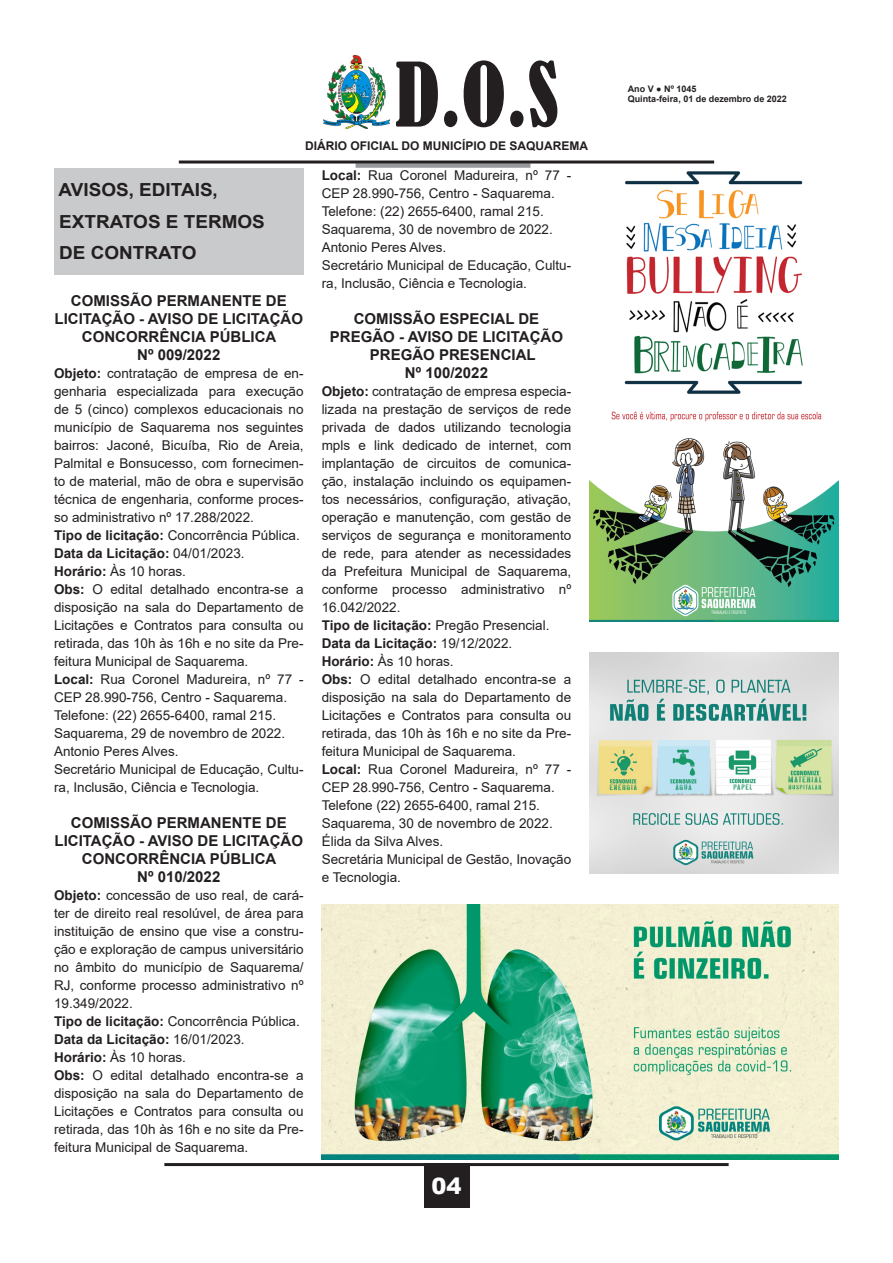
<style>
.page{position:relative;width:893px;height:1263px;background:#fff}
.page>*{position:absolute;margin:0;border:0;box-sizing:border-box;transform-origin:0 0}
.t1{font:condensed 82.5px "Bernard";color:#231f20}
.t2{font:900 22.5px "Arial";color:#fff}
.t3{font:700 18px "Arial";color:#231f20;scale:1.05 1}
.t4{font:700 15px "Arial";color:#231f20}
.t5{font:13.5px/18px "Arial";color:#231f20;text-align:justify}
.t6{font:700 13.5px "Arial";color:#231f20}
.t7{font:700 12px "Arial";color:#231f20}
.t8{font:700 9px/10.8px "Arial";color:#231f20}
.s1{font-weight:700}
.s2{font-weight:400}
</style>
<div class="page">
<hr style="left:164px;top:1163px;width:565px;height:3px;background:#231f20">
<div style="left:424px;top:1163px;width:45px;height:45px;background:#231f20"></div>
<img style="left:324px;top:55px;width:65px;height:73px">
<div style="left:356px;top:163px;width:174px;height:5px;background:#97999c"></div>
<hr style="left:179px;top:161px;width:535px;height:3px;background:#231f20">
<div style="left:54px;top:168px;width:250px;height:107px;background:#c9cacc"></div>
<img style="left:322px;top:904px;width:517px;height:256px">
<img style="left:589px;top:171px;width:250px;height:450px">
<img style="left:589px;top:652px;width:250px;height:221px">
<h1 class="t1" style="left:395px;top:47px;width:165px">D.O.S</h1>
<p class="t7" style="left:305px;top:137px;width:285px">DIÁRIO OFICIAL DO MUNICÍPIO DE SAQUAREMA</p>
<p class="t3" style="left:59px;top:177px;width:153px">AVISOS, EDITAIS,</p>
<p class="t3" style="left:59px;top:209px;width:197px">EXTRATOS E TERMOS</p>
<p class="t3" style="left:59px;top:240px;width:132px">DE CONTRATO</p>
<p class="t4" style="left:71px;top:290px;width:217px">COMISSÃO PERMANENTE DE</p>
<p class="t4" style="left:55px;top:308px;width:250px">LICITAÇÃO - AVISO DE LICITAÇÃO</p>
<p class="t4" style="left:82px;top:326px;width:196px">CONCORRÊNCIA PÚBLICA</p>
<p class="t4" style="left:137px;top:344px;width:85px">Nº 009/2022</p>
<p class="t5" style="left:54px;top:364px;width:251px"><span class="s1">Objeto:</span> contratação de empresa de en&shy;genharia especializada para execução de 5 (cinco) complexos educacionais no município de Saquarema nos seguintes bairros: Jaconé, Bicuíba, Rio de Areia, Palmital e Bonsucesso, com fornecimen&shy;to de material, mão de obra e supervisão técnica de engenharia, conforme proces&shy;so administrativo nº 17.288/2022.</p>
<p class="t5" style="left:54px;top:526px;width:247px"><span class="s1">Tipo de licitação:</span> Concorrência Pública.</p>
<p class="t6" style="left:54px;top:544px;width:192px">Data da Licitação: <span class="s2">04/01/2023.</span></p>
<p class="t5" style="left:54px;top:562px;width:134px"><span class="s1">Horário:</span> Às 10 horas.</p>
<p class="t5" style="left:54px;top:580px;width:251px"><span class="s1">Obs:</span> O edital detalhado encontra-se a disposição na sala do Departamento de Licitações e Contratos para consulta ou retirada, das 10h às 16h e no site da Pre&shy;feitura Municipal de Saquarema.</p>
<p class="t5" style="left:54px;top:670px;width:251px"><span class="s1">Local:</span> Rua Coronel Madureira, nº 77 -<br>CEP 28.990-756, Centro - Saquarema.</p>
<p class="t5" style="left:54px;top:706px;width:224px">Telefone: (22) 2655-6400, ramal 215.</p>
<p class="t5" style="left:54px;top:724px;width:233px">Saquarema, 29 de novembro de 2022.</p>
<p class="t5" style="left:54px;top:742px;width:126px">Antonio Peres Alves.</p>
<p class="t5" style="left:54px;top:760px;width:251px">Secretário Municipal de Educação, Cultu&shy;ra, Inclusão, Ciência e Tecnologia.</p>
<p class="t4" style="left:71px;top:812px;width:217px">COMISSÃO PERMANENTE DE</p>
<p class="t4" style="left:55px;top:830px;width:250px">LICITAÇÃO - AVISO DE LICITAÇÃO</p>
<p class="t4" style="left:82px;top:848px;width:196px">CONCORRÊNCIA PÚBLICA</p>
<p class="t4" style="left:137px;top:866px;width:85px">Nº 010/2022</p>
<p class="t5" style="left:54px;top:886px;width:251px"><span class="s1">Objeto:</span> concessão de uso real, de cará&shy;ter de direito real resolúvel, de área para instituição de ensino que vise a constru&shy;ção e exploração de campus universitário no âmbito do município de Saquarema/ RJ, conforme processo administrativo nº 19.349/2022.</p>
<p class="t5" style="left:54px;top:1012px;width:247px"><span class="s1">Tipo de licitação:</span> Concorrência Pública.</p>
<p class="t6" style="left:54px;top:1030px;width:192px">Data da Licitação: <span class="s2">16/01/2023.</span></p>
<p class="t5" style="left:54px;top:1048px;width:134px"><span class="s1">Horário:</span> Às 10 horas.</p>
<p class="t5" style="left:54px;top:1066px;width:251px"><span class="s1">Obs:</span> O edital detalhado encontra-se a disposição na sala do Departamento de Licitações e Contratos para consulta ou retirada, das 10h às 16h e no site da Pre&shy;feitura Municipal de Saquarema.</p>
<p class="t5" style="left:322px;top:166px;width:251px"><span class="s1">Local:</span> Rua Coronel Madureira, nº 77 -<br>CEP 28.990-756, Centro - Saquarema.</p>
<p class="t5" style="left:322px;top:202px;width:224px">Telefone: (22) 2655-6400, ramal 215.</p>
<p class="t5" style="left:322px;top:220px;width:233px">Saquarema, 30 de novembro de 2022.</p>
<p class="t5" style="left:322px;top:238px;width:126px">Antonio Peres Alves.</p>
<p class="t5" style="left:322px;top:256px;width:251px">Secretário Municipal de Educação, Cultu&shy;ra, Inclusão, Ciência e Tecnologia.</p>
<p class="t4" style="left:354px;top:308px;width:187px">COMISSÃO ESPECIAL DE</p>
<p class="t4" style="left:330px;top:326px;width:235px">PREGÃO - AVISO DE LICITAÇÃO</p>
<p class="t4" style="left:370px;top:344px;width:167px">PREGÃO PRESENCIAL</p>
<p class="t4" style="left:405px;top:362px;width:85px">Nº 100/2022</p>
<p class="t5" style="left:322px;top:382px;width:251px"><span class="s1">Objeto:</span> contratação de empresa especia&shy;lizada na prestação de serviços de rede privada de dados utilizando tecnologia mpls e link dedicado de internet, com implantação de circuitos de comunica&shy;ção, instalação incluindo os equipamen&shy;tos necessários, configuração, ativação, operação e manutenção, com gestão de serviços de segurança e monitoramento de rede, para atender as necessidades da Prefeitura Municipal de Saquarema, conforme processo administrativo nº 16.042/2022.</p>
<p class="t5" style="left:322px;top:616px;width:229px"><span class="s1">Tipo de licitação:</span> Pregão Presencial.</p>
<p class="t6" style="left:322px;top:634px;width:192px">Data da Licitação: <span class="s2">19/12/2022.</span></p>
<p class="t5" style="left:322px;top:652px;width:134px"><span class="s1">Horário:</span> Às 10 horas.</p>
<p class="t5" style="left:322px;top:670px;width:251px"><span class="s1">Obs:</span> O edital detalhado encontra-se a disposição na sala do Departamento de Licitações e Contratos para consulta ou retirada, das 10h às 16h e no site da Pre&shy;feitura Municipal de Saquarema.</p>
<p class="t5" style="left:322px;top:760px;width:251px"><span class="s1">Local:</span> Rua Coronel Madureira, nº 77 -<br>CEP 28.990-756, Centro - Saquarema.</p>
<p class="t5" style="left:322px;top:796px;width:220px">Telefone (22) 2655-6400, ramal 215.</p>
<p class="t5" style="left:322px;top:814px;width:233px">Saquarema, 30 de novembro de 2022.</p>
<p class="t5" style="left:322px;top:832px;width:123px">Élida da Silva Alves.</p>
<p class="t5" style="left:322px;top:850px;width:251px">Secretária Municipal de Gestão, Inovação e Tecnologia.</p>
<h2 class="t2" style="left:431px;top:1170px;width:32px">04</h2>
<p class="t8" style="left:628px;top:83px;width:161px">Ano V ● Nº 1045<br>Quinta-feira, 01 de dezembro de 2022</p>
</div>
